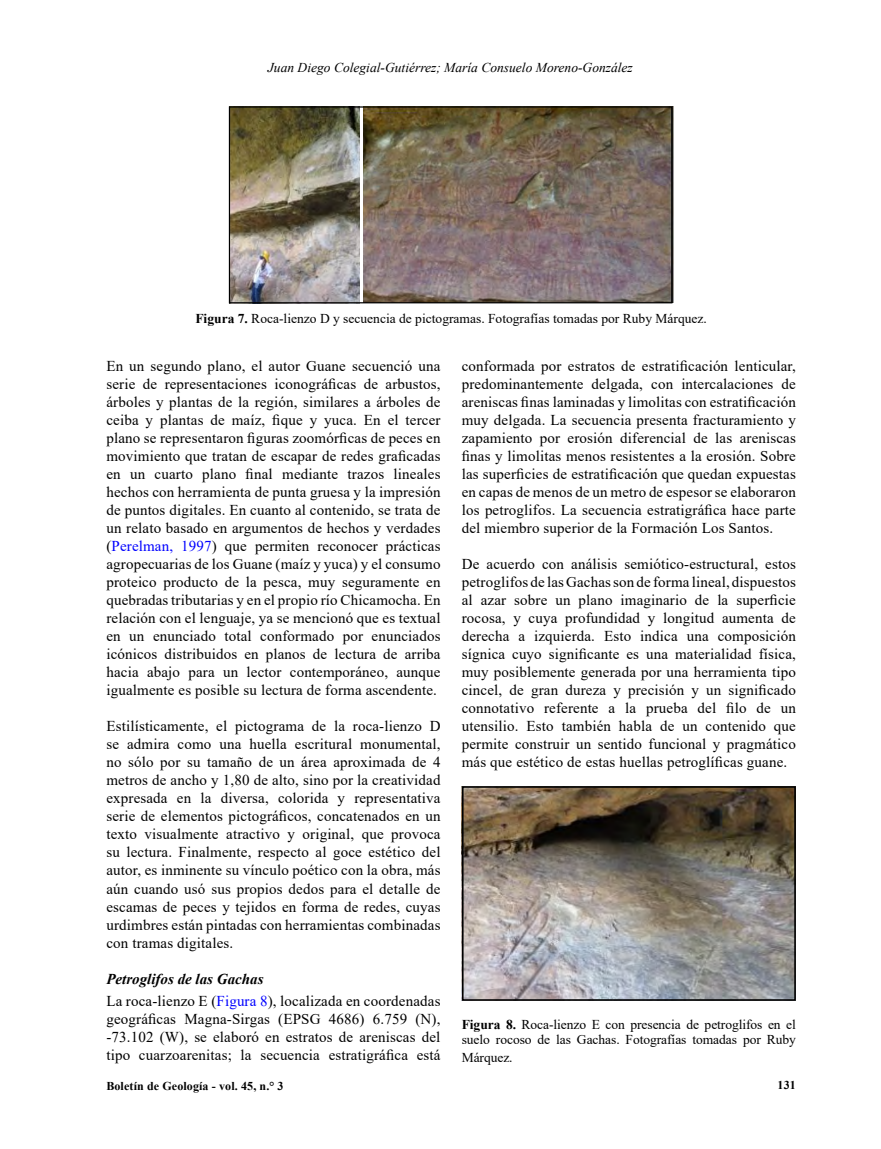
<style>
.page{position:relative;width:881px;height:1149px;background:#fff}
.page>*{position:absolute;margin:0;border:0;box-sizing:border-box;transform-origin:0 0}
.t1{font:15px/18px "Times New Roman";letter-spacing:.01em;color:#000;text-align:justify}
.Titulo_2__Subtitulos{font:italic 700 15px "Times New Roman";color:#000}
.Pie_de_foto{font:13.5px/15px "Times New Roman";letter-spacing:-.005em;color:#000}
.t2{font:italic 13.5px "Times New Roman";color:#000}
.t3{font:700 12px "Times New Roman";letter-spacing:.01em;color:#000}
.s1{font-weight:700}
.s2{color:#00f}
</style>
<div class="page">
<img style="left:231px;top:108px;width:129px;height:193px">
<img style="left:363px;top:106px;width:310px;height:196px">
<div style="left:229px;top:106px;width:443px;height:197px;border:1px solid #000"></div>
<img style="left:461px;top:786px;width:331px;height:214px">
<div style="left:462px;top:786px;width:333px;height:214px;border:2px solid #000"></div>
<p class="t2" style="left:268px;top:58px;width:366px">Juan Diego Colegial-Gutiérrez; María Consuelo Moreno-González</p>
<p class="Pie_de_foto" style="left:195px;top:310px;width:513px"><span class="s1">Figura 7.</span> Roca-lienzo D y secuencia de pictogramas. Fotografías tomadas por Ruby Márquez.</p>
<p class="t1" style="left:106px;top:356px;width:335px">En un segundo plano, el autor Guane secuenció una serie de representaciones iconográficas de arbustos, árboles y plantas de la región, similares a árboles de ceiba y plantas de maíz, fique y yuca. En el tercer plano se representaron figuras zoomórficas de peces en movimiento que tratan de escapar de redes graficadas en un cuarto plano final mediante trazos lineales hechos con herramienta de punta gruesa y la impresión de puntos digitales. En cuanto al contenido, se trata de un relato basado en argumentos de hechos y verdades (<span class="s2">Perelman, 1997</span>) que permiten reconocer prácticas agropecuarias de los Guane (maíz y yuca) y el consumo proteico producto de la pesca, muy seguramente en quebradas tributarias y en el propio río Chicamocha. En relación con el lenguaje, ya se mencionó que es textual en un enunciado total conformado por enunciados icónicos distribuidos en planos de lectura de arriba hacia abajo para un lector contemporáneo, aunque igualmente es posible su lectura de forma ascendente.</p>
<p class="t1" style="left:106px;top:716px;width:335px">Estilísticamente, el pictograma de la roca-lienzo D se admira como una huella escritural monumental, no sólo por su tamaño de un área aproximada de 4 metros de ancho y 1,80 de alto, sino por la creatividad expresada en la diversa, colorida y representativa serie de elementos pictográficos, concatenados en un texto visualmente atractivo y original, que provoca su lectura. Finalmente, respecto al goce estético del autor, es inminente su vínculo poético con la obra, más aún cuando usó sus propios dedos para el detalle de escamas de peces y tejidos en forma de redes, cuyas urdimbres están pintadas con herramientas combinadas con tramas digitales.</p>
<h5 class="Titulo_2__Subtitulos" style="left:106px;top:967px;width:159px">Petroglifos de las Gachas</h5>
<p class="t1" style="left:106px;top:991px;width:335px">La roca-lienzo E (<span class="s2">Figura 8</span>), localizada en coordenadas geográficas Magna-Sirgas (EPSG 4686) 6.759 (N), -73.102 (W), se elaboró en estratos de areniscas del tipo cuarzoarenitas; la secuencia estratigráfica está</p>
<p class="t1" style="left:461px;top:356px;width:335px">conformada por estratos de estratificación lenticular, predominantemente delgada, con intercalaciones de areniscas finas laminadas y limolitas con estratificación muy delgada. La secuencia presenta fracturamiento y zapamiento por erosión diferencial de las areniscas finas y limolitas menos resistentes a la erosión. Sobre las superficies de estratificación que quedan expuestas en capas de menos de un metro de espesor se elaboraron los petroglifos. La secuencia estratigráfica hace parte del miembro superior de la Formación Los Santos.</p>
<p class="t1" style="left:461px;top:554px;width:335px">De acuerdo con análisis semiótico-estructural, estos petroglifos de las Gachas son de forma lineal, dispuestos al azar sobre un plano imaginario de la superficie rocosa, y cuya profundidad y longitud aumenta de derecha a izquierda. Esto indica una composición sígnica cuyo significante es una materialidad física, muy posiblemente generada por una herramienta tipo cincel, de gran dureza y precisión y un significado connotativo referente a la prueba del filo de un utensilio. Esto también habla de un contenido que permite construir un sentido funcional y pragmático más que estético de estas huellas petroglíficas guane.</p>
<p class="Pie_de_foto" style="left:461px;top:1015px;width:335px"><span class="s1">Figura 8.</span> Roca-lienzo E con presencia de petroglifos en el suelo rocoso de las Gachas. Fotografías tomadas por Ruby</p>
<p class="Pie_de_foto" style="left:461px;top:1048px;width:52px">Márquez.</p>
<p class="t3" style="left:106px;top:1076px;width:179px">Boletín de Geología - vol. 45, n.° 3</p>
<p class="t3" style="left:777px;top:1076px;width:20px">131</p>
</div>
